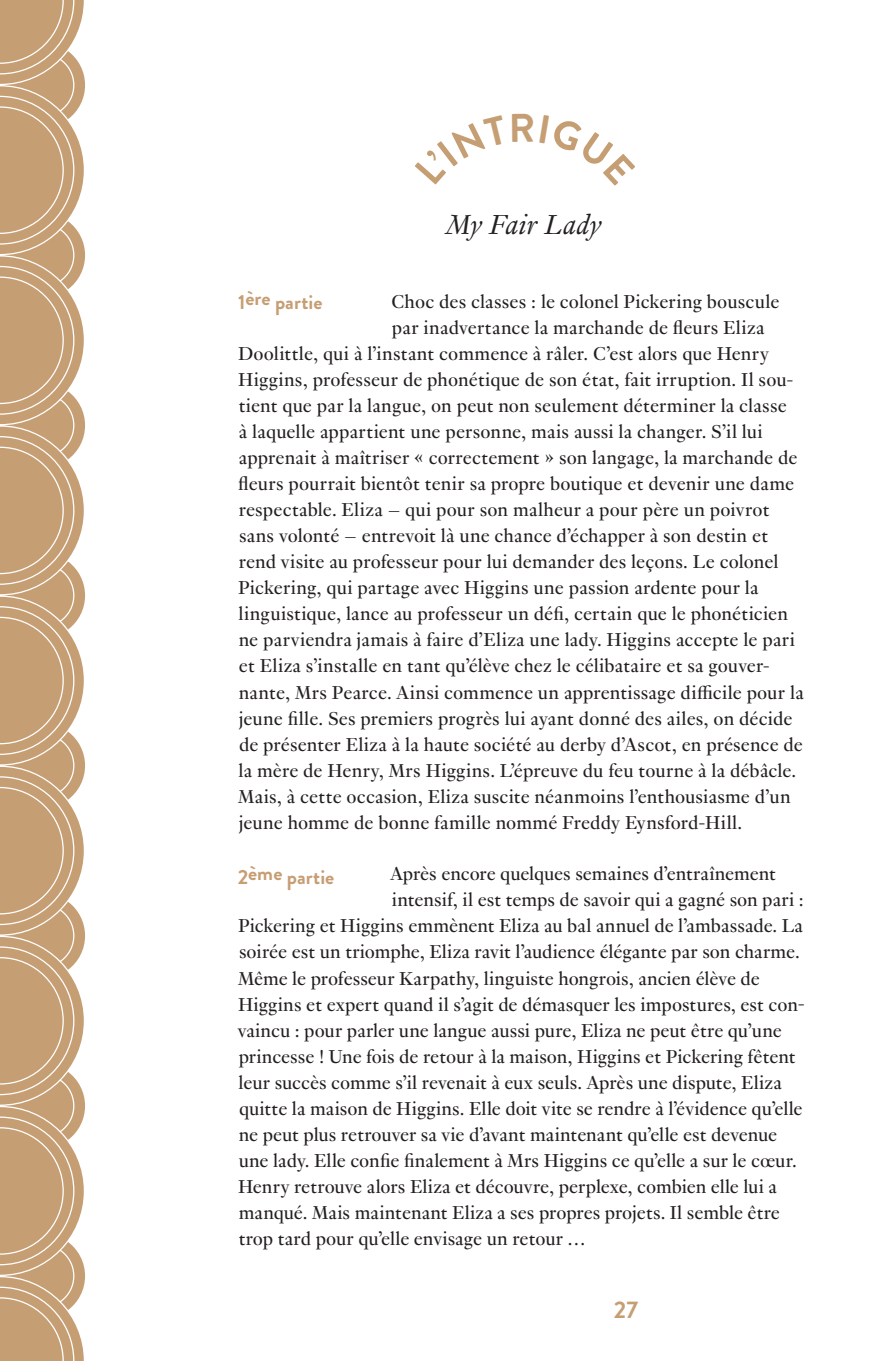
<style>
.page{position:relative;width:879px;height:1361px;background:#fff}
.page>*{position:absolute;margin:0;border:0;box-sizing:border-box;transform-origin:0 0}
.t1{font:italic 30px "Genath";letter-spacing:.015em;color:#231f20}
.t2{font:700 24px "Brandon Grotesque";color:#c69e74}
.t3{font:20.4px "Genath";letter-spacing:.005em;color:#231f20}
.t4{font:700 20.4px "Brandon Grotesque";color:#c69e74}
</style>
<div class="page">
<svg style="left:0;top:0;width:85px;height:1361px;fill:#c69e74"></svg>
<h1 class="t1" style="left:446px;top:204px;width:157px">My Fair Lady</h1>
<p class="t4" style="left:238px;top:287px;width:86px">1ère partie</p>
<p class="t3" style="left:391px;top:287px;width:389px">Choc des classes : le colonel Pickering bouscule</p>
<p class="t3" style="left:392px;top:313px;width:374px">par inadvertance la marchande de fleurs Eliza</p>
<p class="t3" style="left:238px;top:339px;width:532px">Doolittle, qui à l’instant commence à râler. C’est alors que Henry</p>
<p class="t3" style="left:238px;top:366px;width:557px">Higgins, professeur de phonétique de son état, fait irruption. Il sou-</p>
<p class="t3" style="left:239px;top:391px;width:549px">tient que par la langue, on peut non seulement déterminer la classe</p>
<p class="t3" style="left:239px;top:417px;width:525px">à laquelle appartient une personne, mais aussi la changer. S’il lui</p>
<p class="t3" style="left:239px;top:443px;width:560px">apprenait à maîtriser « correctement » son langage, la marchande de</p>
<p class="t3" style="left:238px;top:470px;width:557px">fleurs pourrait bientôt tenir sa propre boutique et devenir une dame</p>
<p class="t3" style="left:239px;top:496px;width:532px">respectable. Eliza – qui pour son malheur a pour père un poivrot</p>
<p class="t3" style="left:239px;top:522px;width:531px">sans volonté – entrevoit là une chance d’échapper à son destin et</p>
<p class="t3" style="left:239px;top:548px;width:541px">rend visite au professeur pour lui demander des leçons. Le colonel</p>
<p class="t3" style="left:238px;top:574px;width:522px">Pickering, qui partage avec Higgins une passion ardente pour la</p>
<p class="t3" style="left:239px;top:600px;width:551px">linguistique, lance au professeur un défi, certain que le phonéticien</p>
<p class="t3" style="left:239px;top:626px;width:558px">ne parviendra jamais à faire d’Eliza une lady. Higgins accepte le pari</p>
<p class="t3" style="left:239px;top:652px;width:533px">et Eliza s’installe en tant qu’élève chez le célibataire et sa gouver-</p>
<p class="t3" style="left:239px;top:678px;width:566px">nante, Mrs Pearce. Ainsi commence un apprentissage difficile pour la</p>
<p class="t3" style="left:239px;top:704px;width:555px">jeune fille. Ses premiers progrès lui ayant donné des ailes, on décide</p>
<p class="t3" style="left:239px;top:730px;width:565px">de présenter Eliza à la haute société au derby d’Ascot, en présence de</p>
<p class="t3" style="left:239px;top:756px;width:559px">la mère de Henry, Mrs Higgins. L’épreuve du feu tourne à la débâcle.</p>
<p class="t3" style="left:238px;top:782px;width:554px">Mais, à cette occasion, Eliza suscite néanmoins l’enthousiasme d’un</p>
<p class="t3" style="left:239px;top:808px;width:505px">jeune homme de bonne famille nommé Freddy Eynsford-Hill.</p>
<p class="t3" style="left:390px;top:859px;width:387px">Après encore quelques semaines d’entraînement</p>
<p class="t3" style="left:392px;top:885px;width:413px">intensif, il est temps de savoir qui a gagné son pari :</p>
<p class="t3" style="left:238px;top:911px;width:566px">Pickering et Higgins emmènent Eliza au bal annuel de l’ambassade. La</p>
<p class="t3" style="left:239px;top:938px;width:562px">soirée est un triomphe, Eliza ravit l’audience élégante par son charme.</p>
<p class="t3" style="left:238px;top:964px;width:523px">Même le professeur Karpathy, linguiste hongrois, ancien élève de</p>
<p class="t3" style="left:238px;top:990px;width:568px">Higgins et expert quand il s’agit de démasquer les impostures, est con-</p>
<p class="t3" style="left:238px;top:1015px;width:545px">vaincu : pour parler une langue aussi pure, Eliza ne peut être qu’une</p>
<p class="t3" style="left:239px;top:1041px;width:558px">princesse ! Une fois de retour à la maison, Higgins et Pickering fêtent</p>
<p class="t3" style="left:239px;top:1067px;width:545px">leur succès comme s’il revenait à eux seuls. Après une dispute, Eliza</p>
<p class="t3" style="left:239px;top:1094px;width:565px">quitte la maison de Higgins. Elle doit vite se rendre à l’évidence qu’elle</p>
<p class="t3" style="left:239px;top:1120px;width:540px">ne peut plus retrouver sa vie d’avant maintenant qu’elle est devenue</p>
<p class="t3" style="left:239px;top:1146px;width:560px">une lady. Elle confie finalement à Mrs Higgins ce qu’elle a sur le cœur.</p>
<p class="t3" style="left:238px;top:1172px;width:540px">Henry retrouve alors Eliza et découvre, perplexe, combien elle lui a</p>
<p class="t3" style="left:239px;top:1198px;width:543px">manqué. Mais maintenant Eliza a ses propres projets. Il semble être</p>
<p class="t3" style="left:239px;top:1224px;width:348px">trop tard pour qu’elle envisage un retour …</p>
<p class="t4" style="left:238px;top:862px;width:98px">2ème partie</p>
<p class="t2" style="left:614px;top:1293px;width:26px">27</p>
</div>
